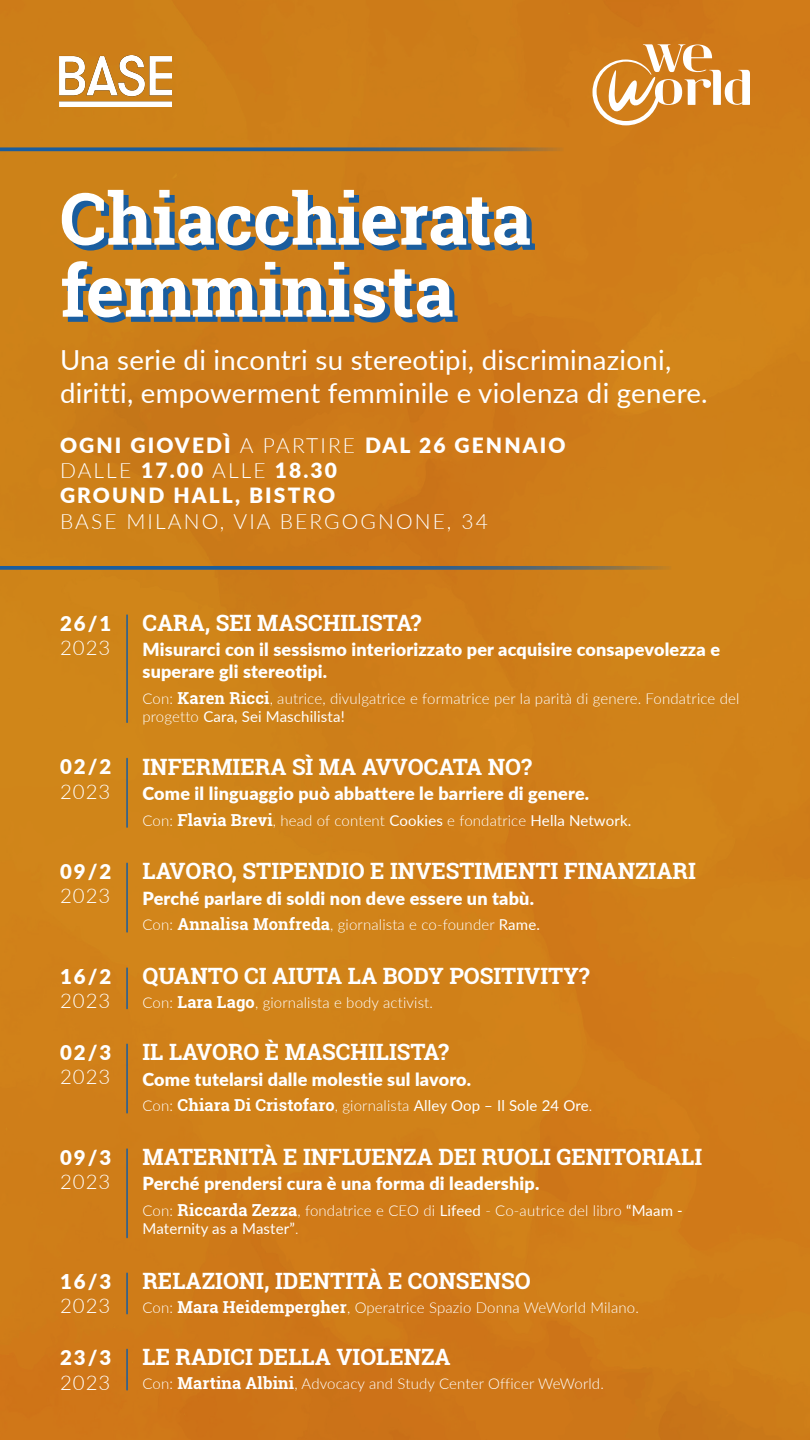
<style>
.page{position:relative;width:810px;height:1440px;background:#cf7e19}
.page>*{position:absolute;margin:0;border:0;box-sizing:border-box;transform-origin:0 0}
.t1{font:700 72px/72px "Roboto Slab";color:#fff}
.t2{font:27.6px/33.2px "Lato";letter-spacing:.01em;color:#fff}
.t3{font:700 22.5px "Roboto Slab";color:#fff}
.t4{font:900 21px "Lato";letter-spacing:.1em;color:#fff}
.t5{font:300 21px/25.2px "Lato";letter-spacing:.1em;color:#fff}
.t6{font:900 20.4px/24.5px "Lato";letter-spacing:.1em;color:#fff}
.t7{font:900 18px/21.6px "Lato";letter-spacing:.01em;color:#fff}
.t8{font:300 15px/18px "Lato";letter-spacing:.01em;color:#fff}
.t9{font:15px "Lato";letter-spacing:.01em;color:#fff}
.s1{font-weight:300}
.s2{font-weight:900}
.s3{font-family:"Roboto Slab";font-weight:700;font-size:16.5px}
.s4{font-weight:400}
</style>
<div class="page">
<img style="left:60px;top:56px;width:111px;height:50px">
<svg style="left:0;top:566px;width:666px;height:4px;background:#416480"></svg>
<hr style="left:126px;top:615px;width:2px;height:107px;background:#1a5d9e">
<hr style="left:126px;top:759px;width:2px;height:68px;background:#1a5d9e">
<hr style="left:126px;top:1044px;width:2px;height:69px;background:#1a5d9e">
<hr style="left:126px;top:863px;width:2px;height:69px;background:#1a5d9e">
<hr style="left:126px;top:1149px;width:2px;height:89px;background:#1a5d9e">
<hr style="left:126px;top:968px;width:2px;height:41px;background:#1a5d9e">
<hr style="left:126px;top:1273px;width:2px;height:41px;background:#1a5d9e">
<hr style="left:126px;top:1349px;width:2px;height:41px;background:#1a5d9e">
<svg style="left:593px;top:44px;width:157px;height:81px"></svg>
<svg style="left:0;top:147px;width:560px;height:4px;background:#48657a"></svg>
<p class="t1" style="left:60px;top:182px;width:473px">Chiacchierata femminista</p>
<p class="t2" style="left:60px;top:342px;width:649px">Una serie di incontri su stereotipi, discriminazioni, diritti, empowerment femminile e violenza di genere.</p>
<p class="t4" style="left:60px;top:429px;width:507px">OGNI GIOVEDÌ <span class="s1">A PARTIRE</span> DAL 26 GENNAIO</p>
<p class="t4" style="left:60px;top:455px;width:278px"><span class="s1">DALLE</span> 17.00 <span class="s1">ALLE</span> 18.30</p>
<p class="t5" style="left:60px;top:482px;width:429px"><span class="s2">GROUND HALL, BISTRO<br></span>BASE MILANO, VIA BERGOGNONE, 34</p>
<p class="t6" style="left:60px;top:610px;width:53px">26/1<br><span class="s1">2023</span></p>
<p class="t3" style="left:142px;top:607px;width:280px">CARA, SEI MASCHILISTA?</p>
<p class="t7" style="left:142px;top:638px;width:579px">Misurarci con il sessismo interiorizzato per acquisire consapevolezza e superare gli stereotipi.</p>
<p class="t8" style="left:142px;top:689px;width:598px">Con: <span class="s3">Karen Ricci</span>, autrice, divulgatrice e formatrice per la parità di genere. Fondatrice del progetto <span class="s4">Cara, Sei Maschilista!</span></p>
<p class="t6" style="left:60px;top:754px;width:53px">02/2<br><span class="s1">2023</span></p>
<p class="t3" style="left:142px;top:751px;width:391px">INFERMIERA SÌ MA AVVOCATA NO?</p>
<p class="t7" style="left:142px;top:782px;width:448px">Come il linguaggio può abbattere le barriere di genere.</p>
<p class="t8" style="left:142px;top:811px;width:490px">Con: <span class="s3">Flavia Brevi</span>, head of content <span class="s4">Cookies</span> e fondatrice <span class="s4">Hella Network.</span></p>
<p class="t6" style="left:60px;top:858px;width:53px">09/2<br><span class="s1">2023</span></p>
<p class="t3" style="left:142px;top:856px;width:555px">LAVORO, STIPENDIO E INVESTIMENTI FINANZIARI</p>
<p class="t7" style="left:142px;top:886px;width:393px">Perché parlare di soldi non deve essere un tabù.</p>
<p class="t8" style="left:142px;top:916px;width:399px">Con: <span class="s3">Annalisa Monfreda</span>, giornalista e co-founder <span class="s4">Rame.</span></p>
<p class="t6" style="left:60px;top:963px;width:53px">16/2<br><span class="s1">2023</span></p>
<p class="t3" style="left:142px;top:961px;width:449px">QUANTO CI AIUTA LA BODY POSITIVITY?</p>
<p class="t8" style="left:142px;top:993px;width:292px">Con: <span class="s3">Lara Lago</span>, giornalista e body activist.</p>
<p class="t6" style="left:60px;top:1039px;width:53px">02/3<br><span class="s1">2023</span></p>
<p class="t3" style="left:142px;top:1037px;width:308px">IL LAVORO È MASCHILISTA?</p>
<p class="t7" style="left:142px;top:1067px;width:330px">Come tutelarsi dalle molestie sul lavoro.</p>
<p class="t9" style="left:142px;top:1095px;width:451px"><span class="s1">Con:</span> <span class="s3">Chiara Di Cristofaro</span><span class="s1">, giornalista</span> Alley Oop – Il Sole 24 Ore<span class="s1">.</span></p>
<p class="t6" style="left:60px;top:1144px;width:53px">09/3<br><span class="s1">2023</span></p>
<p class="t3" style="left:142px;top:1141px;width:561px">MATERNITÀ E INFLUENZA DEI RUOLI GENITORIALI</p>
<p class="t7" style="left:142px;top:1172px;width:398px">Perché prendersi cura è una forma di leadership.</p>
<p class="t8" style="left:142px;top:1201px;width:542px">Con: <span class="s3">Riccarda Zezza</span>, fondatrice e CEO di <span class="s4">Lifeed</span> - Co-autrice del libro <span class="s4">“Maam -<br>Maternity as a Master”</span>.</p>
<p class="t6" style="left:60px;top:1268px;width:53px">16/3<br><span class="s1">2023</span></p>
<p class="t3" style="left:142px;top:1266px;width:390px">RELAZIONI, IDENTITÀ E CONSENSO</p>
<p class="t8" style="left:142px;top:1298px;width:498px">Con: <span class="s3">Mara Heidempergher</span>, Operatrice Spazio Donna WeWorld Milano.</p>
<p class="t6" style="left:60px;top:1344px;width:53px">23/3<br><span class="s1">2023</span></p>
<p class="t3" style="left:142px;top:1342px;width:310px">LE RADICI DELLA VIOLENZA</p>
<p class="t8" style="left:142px;top:1374px;width:463px">Con: <span class="s3">Martina Albini</span>, Advocacy and Study Center Officer WeWorld.</p>
</div>
